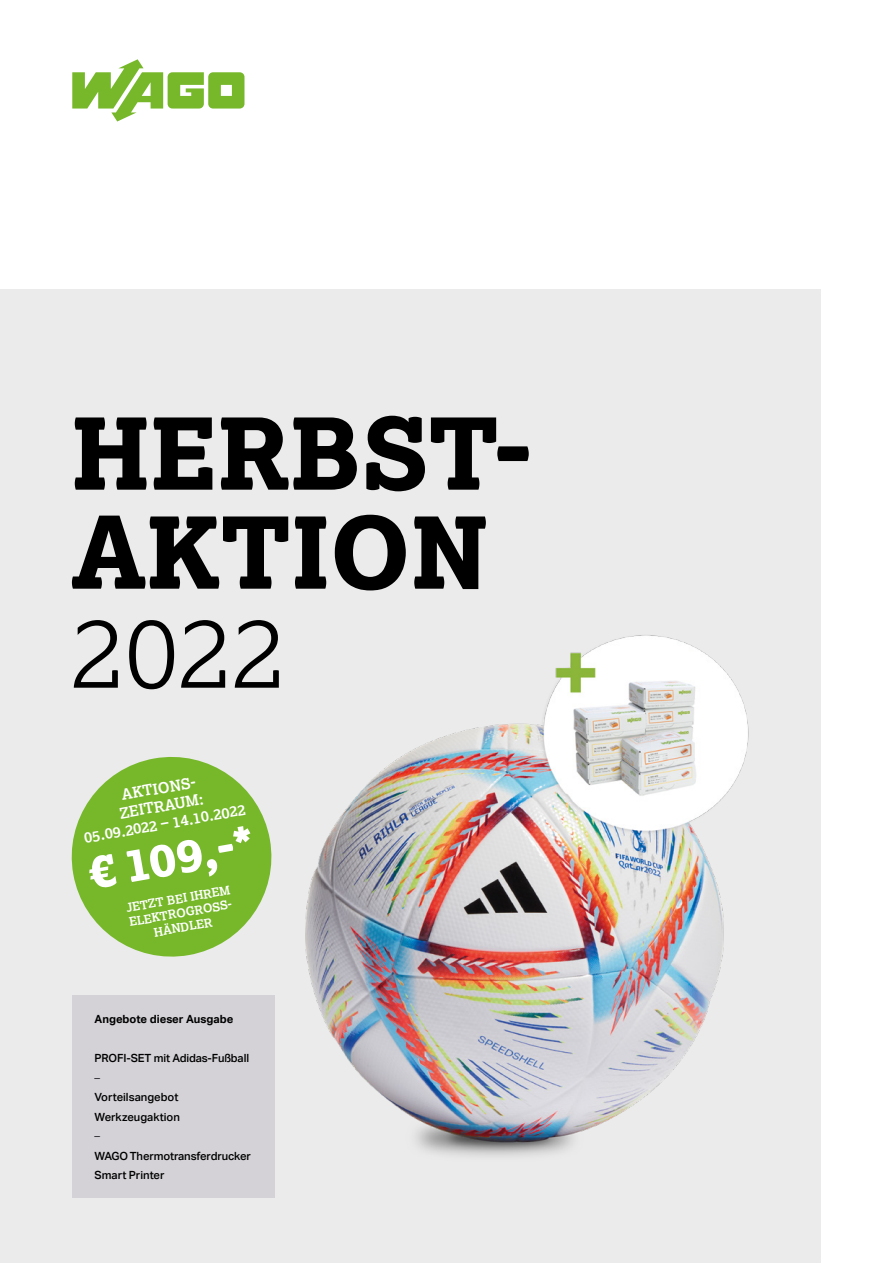
<style>
.page{position:relative;width:893px;height:1263px;background:#fff}
.page>*{position:absolute;margin:0;border:0;box-sizing:border-box;transform-origin:0 0}
.t1{font:800 99px/99px "Lexia";color:#000}
.t2{font:300 99px "Lexia";color:#000}
.Caption_Bold_Black{font:800 46.5px "Lexia";color:#fff}
.Caption_Bold_Black-2{font:700 14.85px/17.9px "Lexia";color:#fff;text-align:center}
.Caption_Bold_Black-3{font:700 12px/14.4px "Lexia";color:#fff}
.t3{font:500 11.25px/19.5px "Aktiv Grotesk";letter-spacing:-.01em;color:#000}
.t4{font:700 11.25px "Aktiv Grotesk";color:#000}
.s1{font-weight:300}
</style>
<div class="page">
<div style="left:0;top:289px;width:820px;height:974px;background:#ebebeb"></div>
<img style="left:305px;top:635px;width:444px;height:521px">
<div style="left:72px;top:995px;width:203px;height:203px;background:#d4d2d7"></div>
<svg style="left:71px;top:756px;width:201px;height:201px;fill:#76b82a"></svg>
<svg style="left:72px;top:59px;width:172px;height:62px"></svg>
<p class="t1" style="left:71px;top:402px;width:463px">HERBST-<br>AKTION</p>
<p class="t2" style="left:71px;top:589px;width:216px">2022</p>
<p class="Caption_Bold_Black-2" style="left:77px;top:793px;width:165px;rotate:-10deg">AKTIONS-<br>ZEITRAUM:<br>05.09.2022 – 14.10.2022</p>
<p class="Caption_Bold_Black" style="left:83px;top:843px;width:169px;rotate:-10deg">€ 109,-*</p>
<p class="Caption_Bold_Black-3" style="left:125px;top:900px;width:108px;rotate:-10deg">JETZT BEI IHREM<br>ELEKTROGROSS-</p>
<p class="Caption_Bold_Black-3" style="left:153px;top:925px;width:61px;rotate:-10deg">HÄNDLER</p>
<p class="t4" style="left:95px;top:1013px;width:140px">Angebote dieser Ausgabe</p>
<p class="t3" style="left:95px;top:1049px;width:156px">PROFI-SET mit Adidas-Fußball <span class="s1">–</span></p>
<p class="t3" style="left:95px;top:1088px;width:158px">Vorteilsangebot<br>Werkzeugaktion<br><span class="s1">–<br></span>WAGO Thermotransferdrucker<br>Smart Printer</p>
</div>
